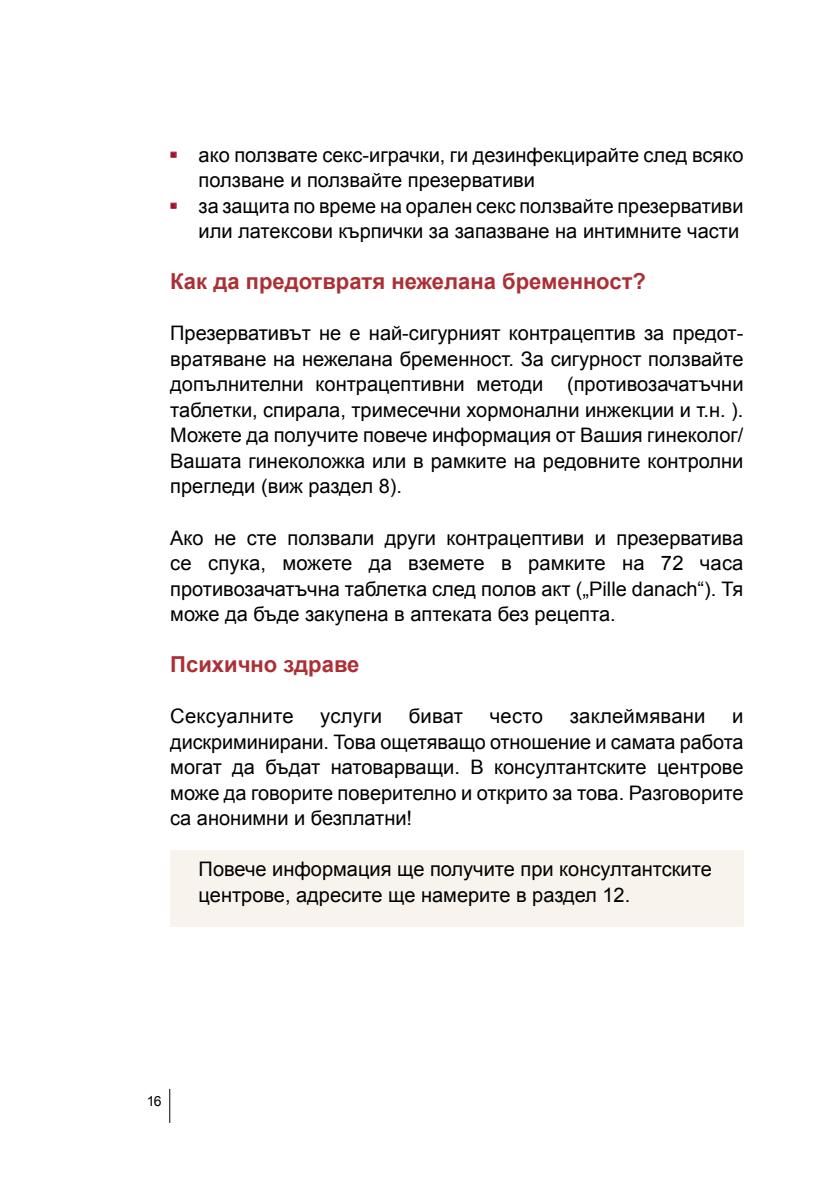
<style>
.page{position:relative;width:840px;height:1191px;background:#fff}
.page>*{position:absolute;margin:0;border:0;box-sizing:border-box;transform-origin:0 0}
.t1{font:700 22px "Arial";color:#ad2f36}
.t2{font:20px/25.6px "Arial";color:#000;text-align:justify}
.t3{font:14px "Arial";color:#000}
.s1{font-family:"Akzidenz Grotesk Pro";font-weight:700;color:#a50f2b}
</style>
<div class="page">
<hr style="left:169px;top:1089px;width:1px;height:34px;background:#000">
<div style="left:170px;top:850px;width:573px;height:77px;background:#f8f3ec"></div>
<svg style="left:171px;top:152px;width:5px;height:5px"></svg>
<svg style="left:171px;top:203px;width:5px;height:5px"></svg>
<p class="t2" style="left:198px;top:142px;width:546px;text-indent:-28px"><span class="s1">•</span> ако ползвате секс-играчки, ги дезинфекцирайте след всяко ползване и ползвайте презервативи</p>
<p class="t2" style="left:170px;top:193px;width:574px;text-align:right"><span class="s1">•</span> за защита по време на орален секс ползвайте презервативи или латексови кърпички за запазване на интимните части</p>
<p class="t1" style="left:170px;top:267px;width:477px">Как да предотвратя нежелана бременност?</p>
<p class="t2" style="left:170px;top:321px;width:574px">Презервативът не е най-сигурният контрацептив за предот&shy;вратяване на нежелана бременност. За сигурност ползвайте допълнителни контрацептивни методи (противозачатъчни таблетки, спирала, тримесечни хормонални инжекции и т.н. ).<br>Можете да получите повече информация от Вашия гинеколог/ Вашата гинеколожка или в рамките на редовните контролни прегледи (виж раздел 8).</p>
<p class="t2" style="left:170px;top:525px;width:574px">Ако не сте ползвали други контрацептиви и презерватива се спука, можете да вземете в рамките на 72 часа противозачатъчна таблетка след полов акт („Pille danach“). Тя може да бъде закупена в аптеката без рецепта.</p>
<p class="t1" style="left:170px;top:649px;width:190px">Психично здраве</p>
<p class="t2" style="left:170px;top:703px;width:125px">Сексуалните</p>
<p class="t2" style="left:320px;top:703px;width:63px">услуги</p>
<p class="t2" style="left:408px;top:703px;width:56px">биват</p>
<p class="t2" style="left:489px;top:703px;width:55px">често</p>
<p class="t2" style="left:569px;top:703px;width:137px">заклеймявани</p>
<p class="t2" style="left:170px;top:703px;width:574px;text-indent:561px">и дискриминирани. Това ощетяващо отношение и самата работа могат да бъдат натоварващи. В консултантските центрове може да говорите поверително и открито за това. Разговорите са анонимни и безплатни!</p>
<p class="t2" style="left:198px;top:856px;width:514px">Повече информация ще получите при консултантските центрове, адресите ще намерите в раздел 12.</p>
<p class="t3" style="left:147px;top:1092px;width:17px">16</p>
</div>
